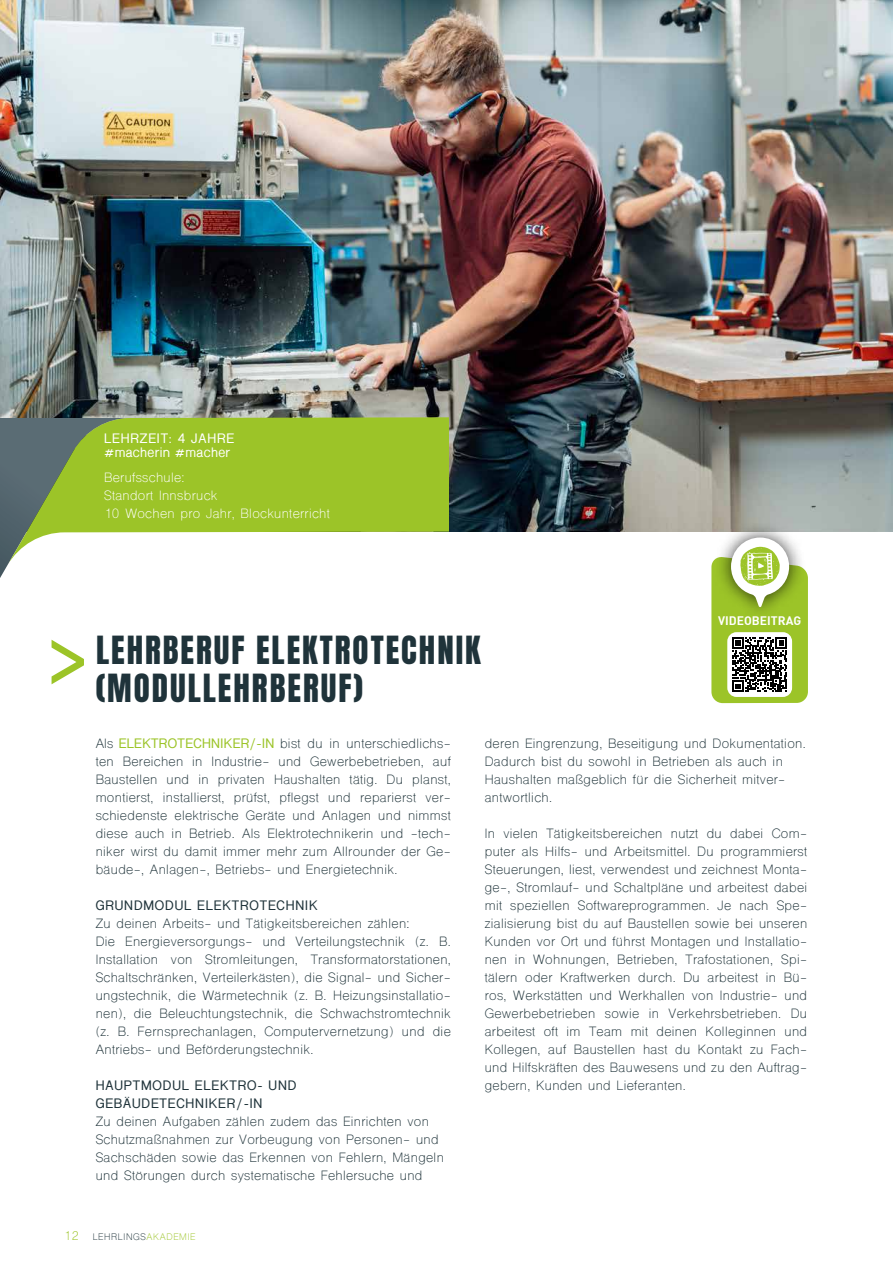
<style>
.page{position:relative;width:893px;height:1263px;background:#fff}
.page>*{position:absolute;margin:0;border:0;box-sizing:border-box;transform-origin:0 0}
.t1{font:33px/37.2px "Anton";letter-spacing:.06em;color:#1f333a}
.t2{font:12.75px/18px "Shree Dev 0714";letter-spacing:.03em;color:#1f333a}
.t3{font:700 12.75px/18px "Shree Dev 0714";letter-spacing:.07em;color:#1f333a}
.t4{font:12.75px/18px "Shree Dev 0714";letter-spacing:.03em;color:#fff}
.t5{font:700 12.75px "Shree Dev 0714";letter-spacing:.03em;color:#fff}
.t6{font:700 12.75px "Shree Dev 0714";letter-spacing:.07em;color:#fff}
.t7{font:700 12.15px "DI Nbek";color:#fff}
.t8{font:12px "Shree Dev 0714";color:#9cc428}
.t9{font:9px "Shree Dev 0714";letter-spacing:.08em;color:#1f333a}
.s1{font-weight:700;color:#9cc428}
.s2{color:#9cc428}
</style>
<div class="page">
<svg style="left:52px;top:640px;width:32px;height:44px"></svg>
<img style="left:0;top:0;width:893px;height:531px">
<svg style="left:0;top:418px;width:8px;height:160px"></svg>
<svg style="left:7px;top:417px;width:441px;height:148px;fill:#9cc428"></svg>
<div style="left:715px;top:521px;width:91px;height:101px;background:#000;opacity:.75"></div>
<svg style="left:711px;top:537px;width:97px;height:166px"></svg>
<p class="t6" style="left:104px;top:431px;width:132px">LEHRZEIT: 4 JAHRE</p>
<p class="t5" style="left:104px;top:445px;width:128px">#macherin #macher</p>
<p class="t4" style="left:104px;top:470px;width:227px">Berufsschule:<br>Standort Innsbruck<br>10 Wochen pro Jahr, Blockunterricht</p>
<p class="t7" style="left:718px;top:613px;width:85px">VIDEOBEITRAG</p>
<h1 class="t1" style="left:96px;top:634px;width:386px">LEHRBERUF ELEKTROTECHNIK (MODULLEHRBERUF)</h1>
<p class="t2" style="left:96px;top:736px;width:357px;text-align:justify">Als <span class="s1">ELEKTROTECHNIKER/-IN</span> bist du in unterschiedlichs&shy;ten Bereichen in Industrie- und Gewerbebetrieben, auf Baustellen und in privaten Haushalten tätig. Du planst, montierst, installierst, prüfst, pflegst und reparierst ver&shy;schiedenste elektrische Geräte und Anlagen und nimmst diese auch in Betrieb. Als Elektrotechnikerin und -tech&shy;niker wirst du damit immer mehr zum Allrounder der Ge&shy;bäude-, Anlagen-, Betriebs- und Energietechnik.</p>
<p class="t3" style="left:96px;top:896px;width:223px">GRUNDMODUL ELEKTROTECHNIK</p>
<p class="t2" style="left:96px;top:916px;width:357px">Zu deinen Arbeits- und Tätigkeitsbereichen zählen:<br>Die Energieversorgungs- und Verteilungstechnik (z. B.<br>Installation von Stromleitungen, Transformatorstationen, Schaltschränken, Verteilerkästen), die Signal- und Sicher&shy;ungstechnik, die Wärmetechnik (z. B. Heizungsinstallatio&shy;nen), die Beleuchtungstechnik, die Schwachstromtechnik (z. B. Fernsprechanlagen, Computervernetzung) und die Antriebs- und Beförderungstechnik.</p>
<p class="t3" style="left:96px;top:1076px;width:202px">HAUPTMODUL ELEKTRO- UND<br>GEBÄUDETECHNIKER/-IN</p>
<p class="t2" style="left:96px;top:1114px;width:350px">Zu deinen Aufgaben zählen zudem das Einrichten von Schutzmaßnahmen zur Vorbeugung von Personen- und Sachschäden sowie das Erkennen von Fehlern, Mängeln und Störungen durch systematische Fehlersuche und</p>
<p class="t2" style="left:485px;top:736px;width:322px">deren Eingrenzung, Beseitigung und Dokumentation.<br>Dadurch bist du sowohl in Betrieben als auch in Haushalten maßgeblich für die Sicherheit mitver&shy;antwortlich.</p>
<p class="t2" style="left:485px;top:826px;width:324px;text-align:justify">In vielen Tätigkeitsbereichen nutzt du dabei Com&shy;puter als Hilfs- und Arbeitsmittel. Du programmierst Steuerungen, liest, verwendest und zeichnest Monta&shy;ge-, Stromlauf- und Schaltpläne und arbeitest dabei mit speziellen Softwareprogrammen. Je nach Spe&shy;zialisierung bist du auf Baustellen sowie bei unseren Kunden vor Ort und führst Montagen und Installatio&shy;nen in Wohnungen, Betrieben, Trafostationen, Spi&shy;tälern oder Kraftwerken durch. Du arbeitest in Bü&shy;ros, Werkstätten und Werkhallen von Industrie- und Gewerbebetrieben sowie in Verkehrsbetrieben. Du arbeitest oft im Team mit deinen Kolleginnen und Kollegen, auf Baustellen hast du Kontakt zu Fach&shy;und Hilfskräften des Bauwesens und zu den Auftrag&shy;gebern, Kunden und Lieferanten.</p>
<p class="t8" style="left:64px;top:1229px;width:17px">12</p>
<p class="t9" style="left:93px;top:1232px;width:104px">LEHRLINGS<span class="s2">AKADEMIE</span></p>
</div>
